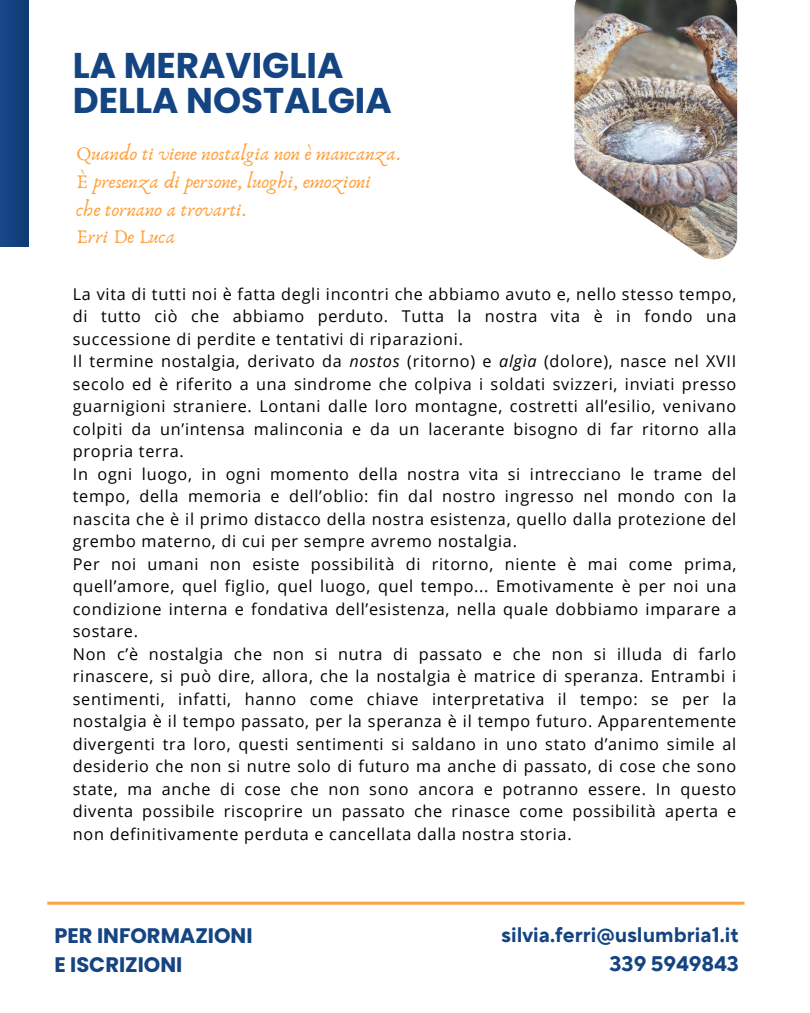
<style>
.page{position:relative;width:810px;height:1013px;background:#fff}
.page>*{position:absolute;margin:0;border:0;box-sizing:border-box;transform-origin:0 0}
.t1{font:700 35.8px/34.5px "Poppins";color:#154482}
.t2{font:700 21px/29.2px "TT Norms Pro";color:#154482;text-align:right}
.t3{font:700 21px/29.2px "Poppins";color:#154482}
.t4{font:20px/27.8px "Anaktoria";color:#ffa13f}
.t5{font:16.2px/22.5px "Open Sans";letter-spacing:.045em;color:#000;text-align:justify}
.s1{font-style:italic}
</style>
<div class="page">
<div style="left:0;top:0;width:29px;height:247px;background:#13417f"></div>
<hr style="left:47px;top:901px;width:698px;height:3px;background:#ffa13f">
<img style="left:574px;top:0;width:163px;height:259px">
<p class="t1" style="left:73px;top:49px;width:321px">LA MERAVIGLIA<br>DELLA NOSTALGIA</p>
<p class="t4" style="left:76px;top:140px;width:326px">Quando ti viene nostalgia non è mancanza.<br>È presenza di persone, luoghi, emozioni<br>che tornano a trovarti.<br>Erri De Luca</p>
<p class="t5" style="left:73px;top:282px;width:665px">La vita di tutti noi è fatta degli incontri che abbiamo avuto e, nello stesso tempo, di tutto ciò che abbiamo perduto. Tutta la nostra vita è in fondo una successione di perdite e tentativi di riparazioni.</p>
<h1 class="t5" style="left:73px;top:349px;width:665px">Il termine nostalgia, derivato da <span class="s1">nostos</span> (ritorno) e <span class="s1">algìa</span> (dolore), nasce nel XVII secolo ed è riferito a una sindrome che colpiva i soldati svizzeri, inviati presso guarnigioni straniere. Lontani dalle loro montagne, costretti all’esilio, venivano colpiti da un’intensa malinconia e da un lacerante bisogno di far ritorno alla propria terra.</h1>
<h4 class="t5" style="left:73px;top:462px;width:665px">In ogni luogo, in ogni momento della nostra vita si intrecciano le trame del tempo, della memoria e dell’oblio: fin dal nostro ingresso nel mondo con la nascita che è il primo distacco della nostra esistenza, quello dalla protezione del grembo materno, di cui per sempre avremo nostalgia.</h4>
<p class="t5" style="left:73px;top:552px;width:665px">Per noi umani non esiste possibilità di ritorno, niente è mai come prima, quell’amore, quel figlio, quel luogo, quel tempo... Emotivamente è per noi una condizione interna e fondativa dell’esistenza, nella quale dobbiamo imparare a sostare.</p>
<p class="t5" style="left:73px;top:642px;width:665px">Non c’è nostalgia che non si nutra di passato e che non si illuda di farlo rinascere, si può dire, allora, che la nostalgia è matrice di speranza. Entrambi i sentimenti, infatti, hanno come chiave interpretativa il tempo: se per la nostalgia è il tempo passato, per la speranza è il tempo futuro. Apparentemente divergenti tra loro, questi sentimenti si saldano in uno stato d’animo simile al desiderio che non si nutre solo di futuro ma anche di passato, di cose che sono state, ma anche di cose che non sono ancora e potranno essere. In questo diventa possibile riscoprire un passato che rinasce come possibilità aperta e non definitivamente perduta e cancellata dalla nostra storia.</p>
<p class="t3" style="left:54px;top:921px;width:200px">PER INFORMAZIONI<br>E ISCRIZIONI</p>
<p class="t2" style="left:502px;top:920px;width:239px">silvia.ferri@uslumbria1.it<br>339 5949843</p>
</div>
